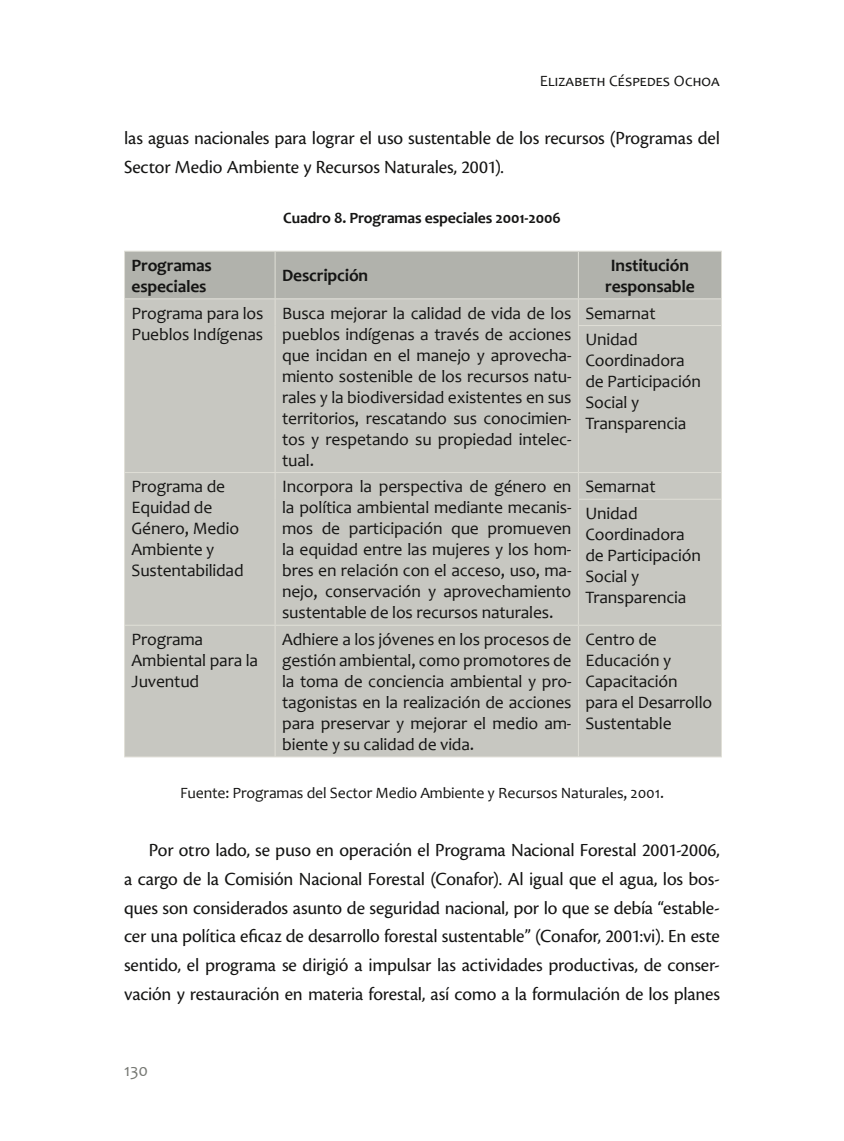
<style>
.page{position:relative;width:844px;height:1141px;background:#fff}
.page>*{position:absolute;margin:0;border:0;box-sizing:border-box;transform-origin:0 0}
.t1{font:19.25px/28.9px "Cronos Pro";letter-spacing:-.01em;color:#151514}
.t2{font:17.5px/21px "Candara";letter-spacing:-.01em;color:#151514}
.t3{font:700 17.5px/21px "Candara";letter-spacing:-.01em;color:#151514}
.t4{font:17.5px "Candara";color:#777974}
.t5{font:15.75px "Candara";letter-spacing:-.01em;color:#151514}
.t6{font:700 15.75px "Candara";letter-spacing:-.01em;color:#151514}
.t7{font:15.75px "Candara";letter-spacing:.01em;color:#151514}
</style>
<div class="page">
<div style="left:125px;top:326px;width:595px;height:430px;background:#c7c7c1"></div>
<hr style="left:124px;top:326px;width:1px;height:146px;background:#e0dfd7">
<hr style="left:274px;top:326px;width:1px;height:146px;background:#e0dfd7">
<svg style="left:124px;top:251px;width:597px;height:75px;background:#babab4"></svg>
<hr style="left:577px;top:325px;width:144px;height:1px;background:#e0dfd7">
<hr style="left:577px;top:326px;width:1px;height:146px;background:#e0dfd7">
<hr style="left:720px;top:326px;width:1px;height:146px;background:#e0dfd7">
<hr style="left:124px;top:472px;width:151px;height:1px;background:#e0dfd7">
<svg style="left:124px;top:473px;width:1px;height:26px"></svg>
<hr style="left:275px;top:472px;width:303px;height:1px;background:#e0dfd7">
<svg style="left:274px;top:473px;width:1px;height:26px"></svg>
<hr style="left:124px;top:499px;width:1px;height:126px;background:#e0dfd7">
<hr style="left:274px;top:499px;width:1px;height:126px;background:#e0dfd7">
<hr style="left:578px;top:472px;width:143px;height:1px;background:#e0dfd7">
<svg style="left:577px;top:473px;width:1px;height:26px"></svg>
<svg style="left:720px;top:473px;width:1px;height:26px"></svg>
<hr style="left:577px;top:499px;width:144px;height:1px;background:#e0dfd7">
<hr style="left:577px;top:500px;width:1px;height:125px;background:#e0dfd7">
<hr style="left:720px;top:500px;width:1px;height:125px;background:#e0dfd7">
<hr style="left:124px;top:625px;width:151px;height:1px;background:#e0dfd7">
<hr style="left:124px;top:626px;width:1px;height:130px;background:#e0dfd7">
<hr style="left:275px;top:625px;width:303px;height:1px;background:#e0dfd7">
<hr style="left:274px;top:626px;width:1px;height:130px;background:#e0dfd7">
<hr style="left:578px;top:625px;width:143px;height:1px;background:#e0dfd7">
<hr style="left:577px;top:626px;width:1px;height:130px;background:#e0dfd7">
<hr style="left:720px;top:626px;width:1px;height:130px;background:#e0dfd7">
<hr style="left:124px;top:756px;width:151px;height:1px;background:#e0dfd7">
<hr style="left:275px;top:756px;width:303px;height:1px;background:#e0dfd7">
<hr style="left:578px;top:756px;width:143px;height:1px;background:#e0dfd7">
<p class="t7" style="left:539px;top:71px;width:181px">Elizabeth Céspedes Ochoa</p>
<p class="t1" style="left:124px;top:124px;width:597px">las aguas nacionales para lograr el uso sustentable de los recursos (Programas del<br>Sector Medio Ambiente y Recursos Naturales, 2001).</p>
<p class="t6" style="left:283px;top:208px;width:279px">Cuadro 8. Programas especiales 2001-2006</p>
<p class="t3" style="left:131px;top:254px;width:82px">Programas especiales</p>
<p class="t3" style="left:282px;top:265px;width:88px">Descripción</p>
<p class="t3" style="left:605px;top:254px;width:91px;text-align:center">Institución responsable</p>
<p class="t2" style="left:131px;top:302px;width:133px">Programa para los<br>Pueblos Indígenas</p>
<p class="t2" style="left:282px;top:302px;width:291px;text-align:justify">Busca mejorar la calidad de vida de los pueblos indígenas a través de acciones que incidan en el manejo y aprovecha&shy;miento sostenible de los recursos natu&shy;rales y la biodiversidad existentes en sus territorios, rescatando sus conocimien&shy;tos y respetando su propiedad intelec&shy;tual.</p>
<p class="t2" style="left:585px;top:299px;width:72px;line-height:26.6px">Semarnat<br>Unidad</p>
<p class="t2" style="left:585px;top:350px;width:117px">Coordinadora de Participación<br>Social y<br>Transparencia</p>
<p class="t2" style="left:131px;top:476px;width:114px">Programa de<br>Equidad de<br>Género, Medio<br>Ambiente y<br>Sustentabilidad</p>
<p class="t2" style="left:282px;top:476px;width:291px;text-align:justify">Incorpora la perspectiva de género en la política ambiental mediante mecanis&shy;mos de participación que promueven la equidad entre las mujeres y los hom&shy;bres en relación con el acceso, uso, ma&shy;nejo, conservación y aprovechamiento sustentable de los recursos naturales.</p>
<p class="t2" style="left:585px;top:473px;width:72px;line-height:26.6px">Semarnat<br>Unidad</p>
<p class="t2" style="left:585px;top:524px;width:117px">Coordinadora de Participación<br>Social y<br>Transparencia</p>
<p class="t2" style="left:131px;top:629px;width:128px">Programa<br>Ambiental para la<br>Juventud</p>
<p class="t2" style="left:282px;top:629px;width:291px;text-align:justify">Adhiere a los jóvenes en los procesos de gestión ambiental, como promotores de la toma de conciencia ambiental y pro&shy;tagonistas en la realización de acciones para preservar y mejorar el medio am&shy;biente y su calidad de vida.</p>
<p class="t2" style="left:585px;top:629px;width:128px">Centro de<br>Educación y<br>Capacitación para el Desarrollo<br>Sustentable</p>
<p class="t5" style="left:180px;top:783px;width:485px">Fuente: Programas del Sector Medio Ambiente y Recursos Naturales, 2001.</p>
<p class="t1" style="left:124px;top:835px;width:597px;text-align:justify;text-indent:25px">Por otro lado, se puso en operación el Programa Nacional Forestal 2001-2006, a cargo de la Comisión Nacional Forestal (Conafor). Al igual que el agua, los bos&shy;ques son considerados asunto de seguridad nacional, por lo que se debía “estable&shy;cer una política eficaz de desarrollo forestal sustentable” (Conafor, 2001:vi). En este sentido, el programa se dirigió a impulsar las actividades productivas, de conser&shy;vación y restauración en materia forestal, así como a la formulación de los planes</p>
<p class="t4" style="left:124px;top:1060px;width:25px">130</p>
</div>
